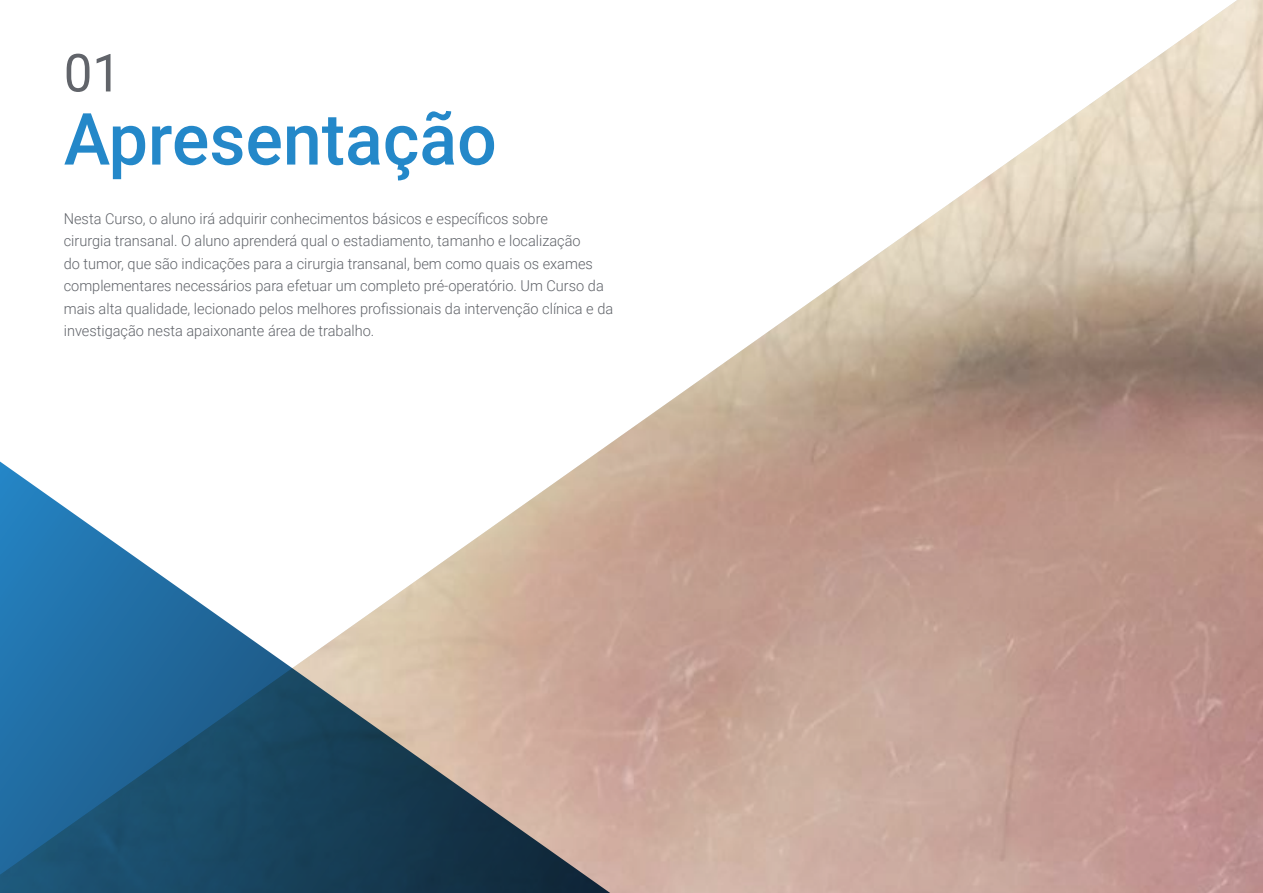
<style>
.page{position:relative;width:1263px;height:893px;background:#fff}
.page>*{position:absolute;margin:0;border:0;box-sizing:border-box;transform-origin:0 0}
.t1{font:500 72px "Roboto";color:#2488c9}
.t2{font:52.5px "Roboto";color:#61646a}
.t3{font:300 15px/22.5px "Roboto";color:#61646a}
</style>
<div class="page">
<img style="left:607px;top:0;width:656px;height:893px">
<svg style="left:0;top:446px;width:640px;height:447px"></svg>
<h2 class="t2" style="left:64px;top:36px;width:59px">01</h2>
<h1 class="t1" style="left:64px;top:89px;width:435px">Apresentação</h1>
<p class="t3" style="left:64px;top:207px;width:551px">Nesta Curso, o aluno irá adquirir conhecimentos básicos e específicos sobre<br>cirurgia transanal. O aluno aprenderá qual o estadiamento, tamanho e localização<br>do tumor, que são indicações para a cirurgia transanal, bem como quais os exames complementares necessários para efetuar um completo pré-operatório. Um Curso da mais alta qualidade, lecionado pelos melhores profissionais da intervenção clínica e da investigação nesta apaixonante área de trabalho.</p>
</div>
